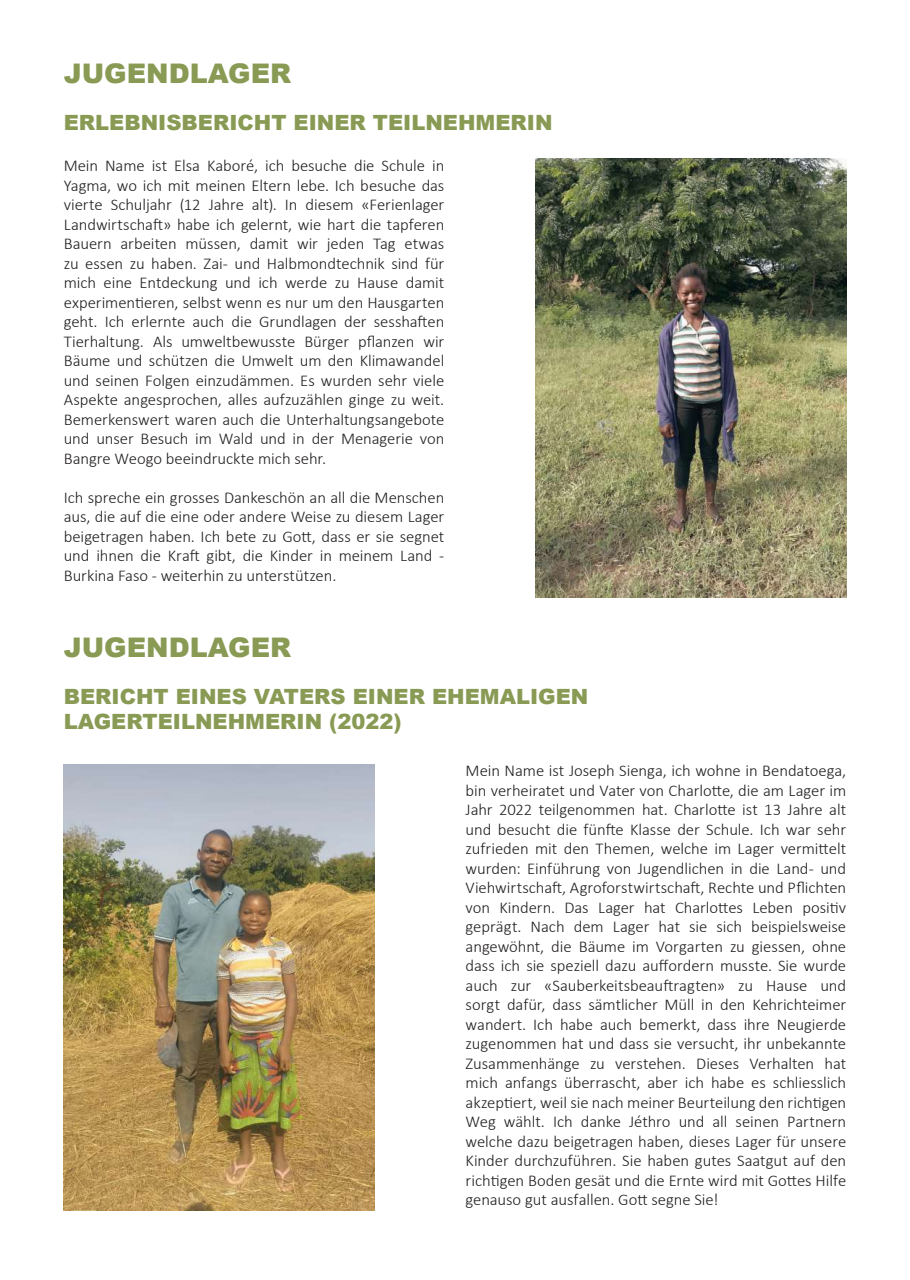
<style>
.page{position:relative;width:910px;height:1280px;background:#fff}
.page>*{position:absolute;margin:0;border:0;box-sizing:border-box;transform-origin:0 0}
.t1{font:900 27px "Arial";color:#889a53}
.t2{font:900 21px/25.2px "Arial";color:#889a53}
.t3{font:300 16.5px/19.5px "Calibri";letter-spacing:-.005em;color:#231f20;text-align:justify}
</style>
<div class="page">
<img style="left:64px;top:764px;width:310px;height:446px">
<img style="left:536px;top:159px;width:310px;height:439px">
<h1 class="t1" style="left:64px;top:54px;width:229px">JUGENDLAGER</h1>
<p class="t2" style="left:64px;top:109px;width:490px">ERLEBNISBERICHT EINER TEILNEHMERIN</p>
<p class="t3" style="left:64px;top:155px;width:382px">Mein Name ist Elsa Kaboré, ich besuche die Schule in Yagma, wo ich mit meinen Eltern lebe. Ich besuche das vierte Schuljahr (12 Jahre alt). In diesem «Ferienlager Landwirtschaft» habe ich gelernt, wie hart die tapferen Bauern arbeiten müssen, damit wir jeden Tag etwas zu essen zu haben. Zai- und Halbmondtechnik sind für mich eine Entdeckung und ich werde zu Hause damit experimentieren, selbst wenn es nur um den Hausgarten geht. Ich erlernte auch die Grundlagen der sesshaften Tierhaltung. Als umweltbewusste Bürger pflanzen wir Bäume und schützen die Umwelt um den Klimawandel und seinen Folgen einzudämmen. Es wurden sehr viele Aspekte angesprochen, alles aufzuzählen ginge zu weit.<br>Bemerkenswert waren auch die Unterhaltungsangebote und unser Besuch im Wald und in der Menagerie von Bangre Weogo beeindruckte mich sehr.</p>
<p class="t3" style="left:64px;top:487px;width:382px">Ich spreche ein grosses Dankeschön an all die Menschen aus, die auf die eine oder andere Weise zu diesem Lager beigetragen haben. Ich bete zu Gott, dass er sie segnet und ihnen die Kraft gibt, die Kinder in meinem Land - Burkina Faso - weiterhin zu unterstützen.</p>
<h1 class="t1" style="left:64px;top:628px;width:229px">JUGENDLAGER</h1>
<p class="t2" style="left:64px;top:683px;width:526px">BERICHT EINES VATERS EINER EHEMALIGEN<br>LAGERTEILNEHMERIN (2022)</p>
<p class="t3" style="left:466px;top:760px;width:382px">Mein Name ist Joseph Sienga, ich wohne in Bendatoega, bin verheiratet und Vater von Charlotte, die am Lager im Jahr 2022 teilgenommen hat. Charlotte ist 13 Jahre alt und besucht die fünfte Klasse der Schule. Ich war sehr zufrieden mit den Themen, welche im Lager vermittelt wurden: Einführung von Jugendlichen in die Land- und Viehwirtschaft, Agroforstwirtschaft, Rechte und Pflichten von Kindern. Das Lager hat Charlottes Leben positiv geprägt. Nach dem Lager hat sie sich beispielsweise angewöhnt, die Bäume im Vorgarten zu giessen, ohne dass ich sie speziell dazu auffordern musste. Sie wurde auch zur «Sauberkeitsbeauftragten» zu Hause und sorgt dafür, dass sämtlicher Müll in den Kehrichteimer wandert. Ich habe auch bemerkt, dass ihre Neugierde zugenommen hat und dass sie versucht, ihr unbekannte Zusammenhänge zu verstehen. Dieses Verhalten hat mich anfangs überrascht, aber ich habe es schliesslich akzeptiert, weil sie nach meiner Beurteilung den richtigen Weg wählt. Ich danke Jéthro und all seinen Partnern welche dazu beigetragen haben, dieses Lager für unsere Kinder durchzuführen. Sie haben gutes Saatgut auf den richtigen Boden gesät und die Ernte wird mit Gottes Hilfe genauso gut ausfallen. Gott segne Sie!</p>
</div>
